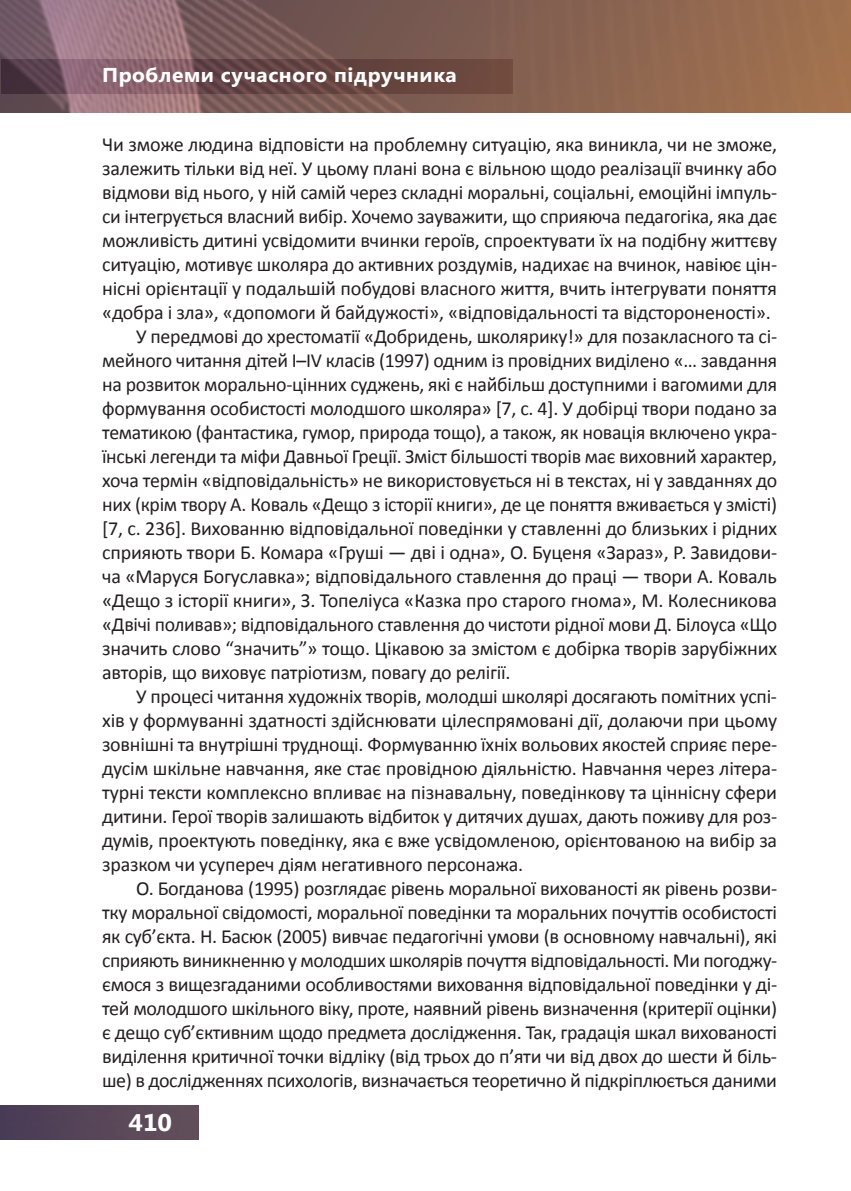
<style>
.page{position:relative;width:851px;height:1191px;background:#fff}
.page>*{position:absolute;margin:0;border:0;box-sizing:border-box;transform-origin:0 0}
.t1{font:700 24px "Segoe UI";color:#fff;scale:1.05 1}
.t2{font:20px "Calibri";letter-spacing:-.015em;color:#231f20}
.t3{font:700 20px "Segoe UI";letter-spacing:.025em;color:#fff;scale:1.05 1}
</style>
<div class="page">
<img style="left:0;top:1106px;width:198px;height:34px">
<img style="left:0;top:0;width:850px;height:113px">
<p class="t3" style="left:102px;top:61px;width:339px">Проблеми сучасного підручника</p>
<p class="t2" style="left:102px;top:132px;width:676px">Чи зможе людина відповісти на проблемну ситуацію, яка виникла, чи не зможе,</p>
<p class="t2" style="left:102px;top:156px;width:676px">залежить тільки від неї. У цьому плані вона є вільною щодо реалізації вчинку або</p>
<p class="t2" style="left:102px;top:180px;width:676px">відмови від нього, у ній самій через складні моральні, соціальні, емоційні імпуль-</p>
<p class="t2" style="left:102px;top:204px;width:676px">си інтегрується власний вибір. Хочемо зауважити, що сприяюча педагогіка, яка дає</p>
<p class="t2" style="left:102px;top:228px;width:676px">можливість дитині усвідомити вчинки героїв, спроектувати їх на подібну життєву</p>
<p class="t2" style="left:102px;top:252px;width:676px">ситуацію, мотивує школяра до активних роздумів, надихає на вчинок, навіює цін-</p>
<p class="t2" style="left:102px;top:276px;width:676px">нісні орієнтації у подальшій побудові власного життя, вчить інтегрувати поняття</p>
<p class="t2" style="left:102px;top:300px;width:670px">«добра і зла», «допомоги й байдужості», «відповідальності та відстороненості».</p>
<p class="t2" style="left:136px;top:324px;width:642px">У передмові до хрестоматії «Добридень, школярику!» для позакласного та сі-</p>
<p class="t2" style="left:102px;top:348px;width:676px">мейного читання дітей І–ІV класів (1997) одним із провідних виділено «… завдання</p>
<p class="t2" style="left:102px;top:372px;width:676px">на розвиток морально-цінних суджень, які є найбільш доступними і вагомими для</p>
<p class="t2" style="left:102px;top:396px;width:676px">формування особистості молодшого школяра» [7, с. 4]. У добірці твори подано за</p>
<p class="t2" style="left:102px;top:420px;width:676px">тематикою (фантастика, гумор, природа тощо), а також, як новація включено укра-</p>
<p class="t2" style="left:102px;top:444px;width:676px">їнські легенди та міфи Давньої Греції. Зміст більшості творів має виховний характер,</p>
<p class="t2" style="left:102px;top:468px;width:676px">хоча термін «відповідальність» не використовується ні в текстах, ні у завданнях до</p>
<p class="t2" style="left:102px;top:492px;width:676px">них (крім твору А. Коваль «Дещо з історії книги», де це поняття вживається у змісті)</p>
<p class="t2" style="left:102px;top:516px;width:676px">[7, с. 236]. Вихованню відповідальної поведінки у ставленні до близьких і рідних</p>
<p class="t2" style="left:102px;top:540px;width:676px">сприяють твори Б. Комара «Груші — дві і одна», О. Буценя «Зараз», Р. Завидови-</p>
<p class="t2" style="left:102px;top:564px;width:676px">ча «Маруся Богуславка»; відповідального ставлення до праці — твори А. Коваль</p>
<p class="t2" style="left:102px;top:588px;width:676px">«Дещо з історії книги», З. Топеліуса «Казка про старого гнома», М. Колесникова</p>
<p class="t2" style="left:102px;top:612px;width:676px">«Двічі поливав»; відповідального ставлення до чистоти рідної мови Д. Білоуса «Що</p>
<p class="t2" style="left:102px;top:636px;width:676px">значить слово “значить”» тощо. Цікавою за змістом є добірка творів зарубіжних</p>
<p class="t2" style="left:102px;top:660px;width:410px">авторів, що виховує патріотизм, повагу до релігії.</p>
<p class="t2" style="left:136px;top:684px;width:642px">У процесі читання художніх творів, молодші школярі досягають помітних успі-</p>
<p class="t2" style="left:102px;top:708px;width:676px">хів у формуванні здатності здійснювати цілеспрямовані дії, долаючи при цьому</p>
<p class="t2" style="left:102px;top:732px;width:676px">зовнішні та внутрішні труднощі. Формуванню їхніх вольових якостей сприяє пере-</p>
<p class="t2" style="left:102px;top:756px;width:676px">дусім шкільне навчання, яке стає провідною діяльністю. Навчання через літера-</p>
<p class="t2" style="left:102px;top:780px;width:676px">турні тексти комплексно впливає на пізнавальну, поведінкову та ціннісну сфери</p>
<p class="t2" style="left:102px;top:804px;width:676px">дитини. Герої творів залишають відбиток у дитячих душах, дають поживу для роз-</p>
<p class="t2" style="left:102px;top:828px;width:676px">думів, проектують поведінку, яка є вже усвідомленою, орієнтованою на вибір за</p>
<p class="t2" style="left:102px;top:852px;width:422px">зразком чи усупереч діям негативного персонажа.</p>
<p class="t2" style="left:136px;top:876px;width:642px">О. Богданова (1995) розглядає рівень моральної вихованості як рівень розви-</p>
<p class="t2" style="left:102px;top:900px;width:676px">тку моральної свідомості, моральної поведінки та моральних почуттів особистості</p>
<p class="t2" style="left:102px;top:924px;width:676px">як суб’єкта. Н. Басюк (2005) вивчає педагогічні умови (в основному навчальні), які</p>
<p class="t2" style="left:102px;top:948px;width:676px">сприяють виникненню у молодших школярів почуття відповідальності. Ми погоджу-</p>
<p class="t2" style="left:102px;top:972px;width:676px">ємося з вищезгаданими особливостями виховання відповідальної поведінки у ді-</p>
<p class="t2" style="left:102px;top:996px;width:676px">тей молодшого шкільного віку, проте, наявний рівень визначення (критерії оцінки)</p>
<p class="t2" style="left:102px;top:1020px;width:676px">є дещо суб’єктивним щодо предмета дослідження. Так, градація шкал вихованості</p>
<p class="t2" style="left:102px;top:1044px;width:676px">виділення критичної точки відліку (від трьох до п’яти чи від двох до шести й біль-</p>
<p class="t2" style="left:102px;top:1068px;width:676px">ше) в дослідженнях психологів, визначається теоретично й підкріплюється даними</p>
<p class="t1" style="left:128px;top:1105px;width:43px">410</p>
</div>
